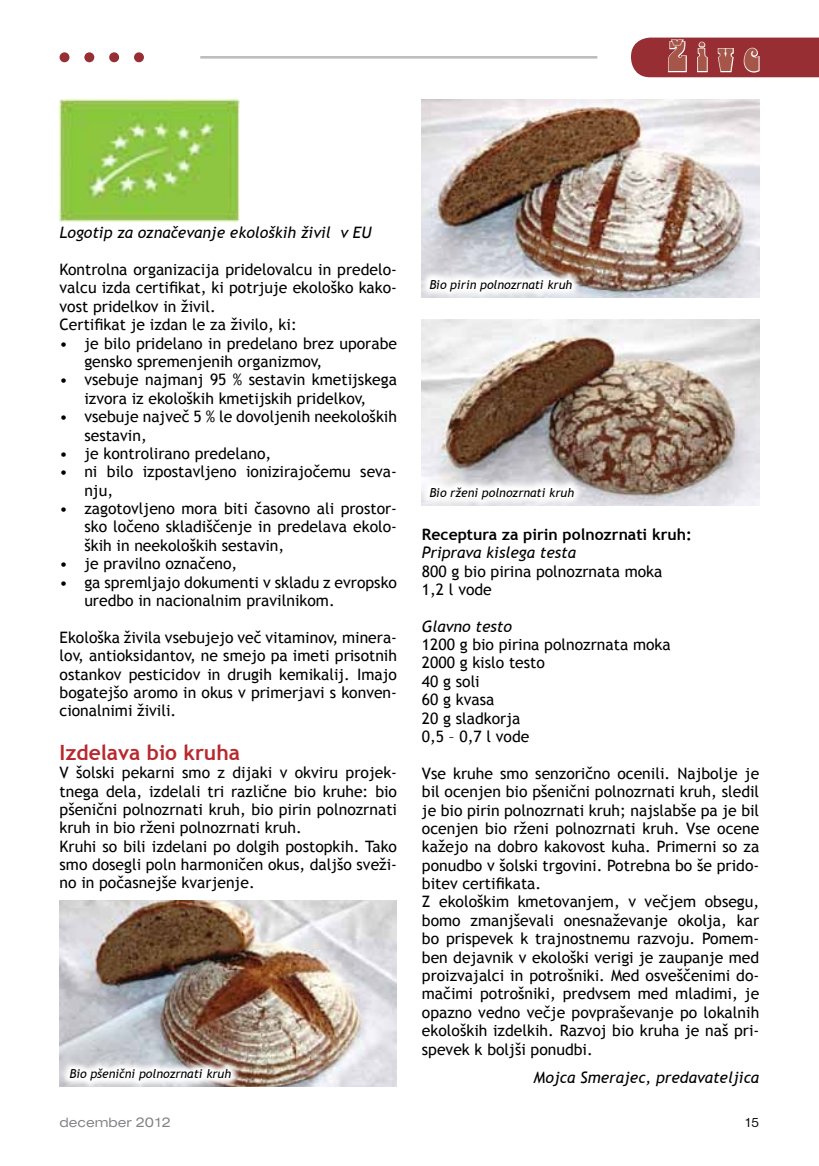
<style>
.page{position:relative;width:819px;height:1166px;background:#fff}
.page>*{position:absolute;margin:0;border:0;box-sizing:border-box;transform-origin:0 0}
.t1{font:43.75px "Bottleneck PEE";color:#a65549}
.t2{font:700 21px "Trebuchet MS";color:#b8292f}
.t3{font:15.75px/18.4px "Trebuchet MS";color:#000}
.t4{font:italic 15.75px "Trebuchet MS";color:#000}
.t5{font:700 15.75px "Trebuchet MS";color:#000}
.t6{font:14px "Nimbus San DEE Regu Exte";color:#808285}
.t7{font:14px "Nimbus San DEE";color:#000}
.t8{font:italic 12.25px "Trebuchet MS";color:#000}
</style>
<div class="page">
<div style="left:60px;top:52px;width:9px;height:10px;background:#962e34;border-radius:50%"></div>
<div style="left:84px;top:52px;width:10px;height:10px;background:#962e34;border-radius:50%"></div>
<div style="left:109px;top:52px;width:10px;height:10px;background:#962e34;border-radius:50%"></div>
<div style="left:134px;top:52px;width:10px;height:10px;background:#962e34;border-radius:50%"></div>
<hr style="left:200px;top:56px;width:397px;height:3px;background:#bcbec0">
<svg style="left:631px;top:38px;width:188px;height:39px;background:#a1454a"></svg>
<img style="left:60px;top:99px;width:180px;height:123px">
<img style="left:422px;top:99px;width:337px;height:199px">
<img style="left:60px;top:900px;width:337px;height:186px">
<img style="left:422px;top:320px;width:337px;height:186px">
<svg style="left:59px;top:1058px;width:180px;height:29px"></svg>
<svg style="left:421px;top:268px;width:159px;height:30px"></svg>
<svg style="left:421px;top:476px;width:160px;height:30px"></svg>
<h1 class="t1" style="left:668px;top:35px;width:92px">Živc</h1>
<p class="t4" style="left:60px;top:223px;width:313px">Logotip za označevanje ekoloških živil v EU</p>
<p class="t3" style="left:60px;top:260px;width:339px">Kontrolna organizacija pridelovalcu in predelo&shy;valcu izda certifikat, ki potrjuje ekološko kako&shy;vost pridelkov in živil.<br>Certifikat je izdan le za živilo, ki:</p>
<p class="t3" style="left:84px;top:334px;width:314px;text-indent:-25px">• je bilo pridelano in predelano brez uporabe gensko spremenjenih organizmov,</p>
<p class="t3" style="left:60px;top:371px;width:339px;text-align:center">• vsebuje najmanj 95 % sestavin kmetijskega izvora iz ekoloških kmetijskih pridelkov,</p>
<p class="t3" style="left:84px;top:408px;width:314px;text-indent:-25px">• vsebuje največ 5 % le dovoljenih neekoloških sestavin,</p>
<p class="t3" style="left:60px;top:444px;width:213px">• je kontrolirano predelano,</p>
<p class="t3" style="left:84px;top:463px;width:314px;text-indent:-25px">• ni bilo izpostavljeno ionizirajočemu seva&shy;nju,</p>
<p class="t3" style="left:84px;top:499px;width:314px;text-align:justify;text-indent:-25px">• zagotovljeno mora biti časovno ali prostor&shy;sko ločeno skladiščenje in predelava ekolo&shy;ških in neekoloških sestavin,</p>
<p class="t3" style="left:60px;top:555px;width:179px">• je pravilno označeno,</p>
<p class="t3" style="left:84px;top:573px;width:314px;text-indent:-25px">• ga spremljajo dokumenti v skladu z evropsko uredbo in nacionalnim pravilnikom.</p>
<p class="t3" style="left:60px;top:628px;width:339px;text-align:justify">Ekološka živila vsebujejo več vitaminov, minera&shy;lov, antioksidantov, ne smejo pa imeti prisotnih ostankov pesticidov in drugih kemikalij. Imajo bogatejšo aromo in okus v primerjavi s konven&shy;cionalnimi živili.</p>
<h2 class="t2" style="left:60px;top:739px;width:182px">Izdelava bio kruha</h2>
<p class="t3" style="left:60px;top:763px;width:339px">V šolski pekarni smo z dijaki v okviru projek&shy;tnega dela, izdelali tri različne bio kruhe: bio pšenični polnozrnati kruh, bio pirin polnozrnati kruh in bio rženi polnozrnati kruh.<br>Kruhi so bili izdelani po dolgih postopkih. Tako smo dosegli poln harmoničen okus, daljšo sveži&shy;no in počasnejše kvarjenje.</p>
<p class="t8" style="left:69px;top:1066px;width:163px">Bio pšenični polnozrnati kruh</p>
<p class="t8" style="left:429px;top:277px;width:144px">Bio pirin polnozrnati kruh</p>
<p class="t8" style="left:429px;top:485px;width:146px">Bio rženi polnozrnati kruh</p>
<p class="t5" style="left:422px;top:524px;width:271px">Receptura za pirin polnozrnati kruh:</p>
<p class="t4" style="left:422px;top:543px;width:156px">Priprava kislega testa</p>
<p class="t3" style="left:422px;top:562px;width:242px">800 g bio pirina polnozrnata moka<br>1,2 l vode</p>
<p class="t4" style="left:422px;top:617px;width:91px">Glavno testo</p>
<p class="t3" style="left:422px;top:635px;width:250px">1200 g bio pirina polnozrnata moka<br>2000 g kislo testo<br>40 g soli<br>60 g kvasa<br>20 g sladkorja<br>0,5 – 0,7 l vode</p>
<p class="t3" style="left:422px;top:764px;width:339px">Vse kruhe smo senzorično ocenili. Najbolje je bil ocenjen bio pšenični polnozrnati kruh, sledil je bio pirin polnozrnati kruh; najslabše pa je bil ocenjen bio rženi polnozrnati kruh. Vse ocene kažejo na dobro kakovost kuha. Primerni so za ponudbo v šolski trgovini. Potrebna bo še prido&shy;bitev certifikata.<br>Z ekološkim kmetovanjem, v večjem obsegu, bomo zmanjševali onesnaževanje okolja, kar bo prispevek k trajnostnemu razvoju. Pomem&shy;ben dejavnik v ekološki verigi je zaupanje med proizvajalci in potrošniki. Med osveščenimi do&shy;mačimi potrošniki, predvsem med mladimi, je opazno vedno večje povpraševanje po lokalnih ekoloških izdelkih. Razvoj bio kruha je naš pri&shy;spevek k boljši ponudbi.</p>
<p class="t4" style="left:533px;top:1068px;width:227px">Mojca Smerajec, predavateljica</p>
<p class="t6" style="left:60px;top:1114px;width:112px">december 2012</p>
<p class="t7" style="left:744px;top:1114px;width:17px">15</p>
</div>
